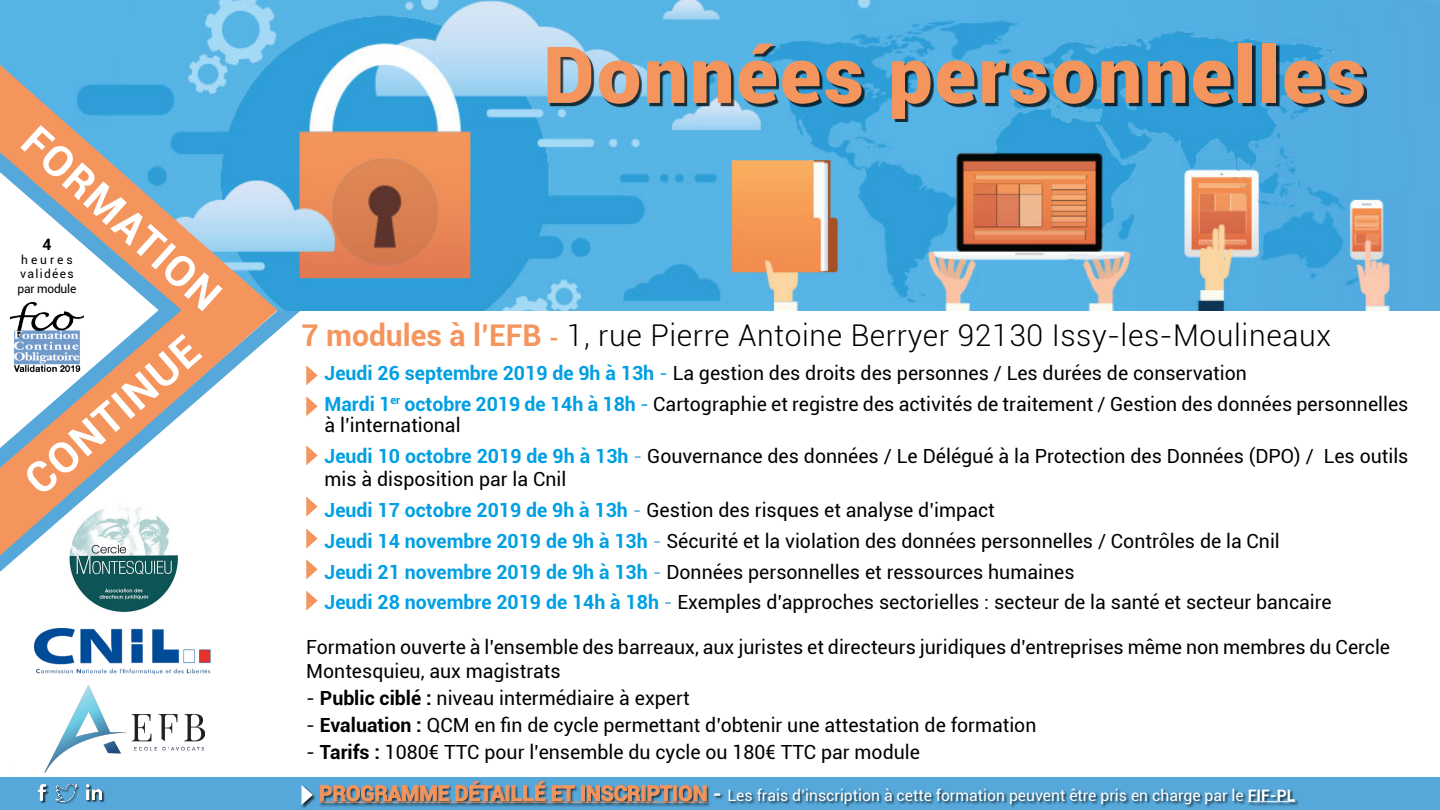
<style>
.page{position:relative;width:1440px;height:810px;background:#fff}
.page>*{position:absolute;margin:0;border:0;box-sizing:border-box;transform-origin:0 0}
.t1{font:900 78.75px "Roboto";letter-spacing:.03em;color:#f4955d}
.t2{font:700 42.75px "Roboto";color:#fff}
.t3{font:300 30px "Roboto";letter-spacing:.02em;color:#000}
.t4{font:19.5px/30.8px "Roboto";color:#000}
.t5{font:300 18px "Roboto";color:#fff}
.t6{font:15.75px "Roboto";color:#fff}
.t7{font:700 15.75px "Roboto";color:#000}
.t8{font:12px/14.4px "Roboto";letter-spacing:.11em;color:#000}
.s1{font-weight:700;color:#f4955d}
.s2{font-weight:700;font-size:22.5px;color:#f4955d}
.s3{font-weight:700;color:#009fe3}
.s4{color:#009fe3}
.s5{color:#56a8da}
.s6{font-weight:700}
.s7{font-weight:700;font-size:21px;color:#f4955d}
.s8{font-weight:700;font-size:21px}
</style>
<div class="page">
<img style="left:82px;top:593px;width:83px;height:19px">
<svg style="left:0;top:310px;width:321px;height:283px"></svg>
<img style="left:0;top:0;width:1440px;height:310px">
<img style="left:35px;top:629px;width:175px;height:45px">
<img style="left:47px;top:685px;width:158px;height:82px">
<svg style="left:0;top:65px;width:278px;height:490px"></svg>
<svg style="left:0;top:122px;width:191px;height:376px"></svg>
<svg style="left:306px;top:445px;width:12px;height:20px"></svg>
<div style="left:0;top:778px;width:1440px;height:32px;background:#56a8da"></div>
<img style="left:16px;top:767px;width:33px;height:37px">
<img style="left:47px;top:773px;width:37px;height:31px">
<img style="left:83px;top:781px;width:21px;height:22px">
<div style="left:18px;top:238px;width:61px;height:61px;background:#fff"></div>
<img style="left:11px;top:303px;width:72px;height:69px">
<div style="left:550px;top:45px;width:817px;height:77px;background:#000;opacity:.75"></div>
<svg style="left:306px;top:365px;width:12px;height:20px"></svg>
<svg style="left:306px;top:396px;width:12px;height:20px"></svg>
<svg style="left:306px;top:497px;width:12px;height:20px"></svg>
<svg style="left:306px;top:528px;width:12px;height:21px"></svg>
<svg style="left:306px;top:559px;width:12px;height:20px"></svg>
<svg style="left:306px;top:591px;width:12px;height:20px"></svg>
<div style="left:301px;top:784px;width:16px;height:25px;background:#000;opacity:.75"></div>
<svg style="left:302px;top:785px;width:11px;height:20px"></svg>
<div style="left:318px;top:780px;width:981px;height:28px;background:#000;opacity:.75"></div>
<hr style="left:319px;top:802px;width:389px;height:1px;background:#f4955d">
<hr style="left:1248px;top:801px;width:47px;height:1px;background:#fff">
<svg style="left:320px;top:785px;width:129px;height:16px;background:#797979"></svg>
<svg style="left:456px;top:781px;width:49px;height:20px"></svg>
<svg style="left:512px;top:781px;width:33px;height:20px"></svg>
<svg style="left:552px;top:785px;width:23px;height:16px"></svg>
<div style="left:581px;top:785px;width:4px;height:16px;border:1px solid #f4955d"></div>
<svg style="left:587px;top:785px;width:53px;height:16px"></svg>
<div style="left:642px;top:785px;width:3px;height:16px;border:1px solid #f4955d"></div>
<svg style="left:648px;top:785px;width:24px;height:16px"></svg>
<div style="left:674px;top:785px;width:3px;height:16px;border:1px solid #f4955d"></div>
<svg style="left:679px;top:785px;width:28px;height:16px"></svg>
<h2 class="t2" style="left:49px;top:112px;width:252px;rotate:42deg">FORMATION</h2>
<p class="t7" style="left:42px;top:233px;width:11px">4</p>
<p class="t8" style="left:18px;top:252px;width:60px">heures validées par module</p>
<h2 class="t2" style="left:11px;top:463px;width:217px;rotate:-41deg">CONTINUE</h2>
<h1 class="t1" style="left:543px;top:19px;width:825px">Données personnelles</h1>
<h3 class="t3" style="left:302px;top:315px;width:1031px"><span class="s1">7 modules à l’EFB</span> <span class="s2">-</span> 1, rue Pierre Antoine Berryer 92130 Issy-les-Moulineaux</h3>
<p class="t4" style="left:325px;top:357px;width:1085px"><span class="s3">Jeudi 26 septembre 2019 de 9h à 13h</span> <span class="s4">-</span> La gestion des droits des personnes / Les durées de conservation<br><span class="s3">Mardi 1</span><sup>er</sup> <span class="s3">octobre 2019 de 14h à 18h</span> <span class="s4">-</span> Cartographie et registre des activités de traitement / Gestion des données personnelles</p>
<p class="t4" style="left:325px;top:409px;width:1085px">à l’international<br><span class="s3">Jeudi 10 octobre 2019 de 9h à 13h</span> <span class="s5">-</span> Gouvernance des données / Le Délégué à la Protection des Données (DPO) / Les outils</p>
<p class="t4" style="left:325px;top:463px;width:1009px">mis à disposition par la Cnil<br><span class="s3">Jeudi 17 octobre 2019 de 9h à 13h</span> <span class="s5">-</span> Gestion des risques et analyse d’impact<br><span class="s3">Jeudi 14 novembre 2019 de 9h à 13h</span> <span class="s5">-</span> Sécurité et la violation des données personnelles / Contrôles de la Cnil <span class="s3">Jeudi 21 novembre 2019 de 9h à 13h</span> <span class="s5">-</span> Données personnelles et ressources humaines<br><span class="s3">Jeudi 28 novembre 2019 de 14h à 18h</span> <span class="s5">-</span> Exemples d’approches sectorielles : secteur de la santé et secteur bancaire</p>
<p class="t4" style="left:306px;top:635px;width:1085px;line-height:23.2px">Formation ouverte à l’ensemble des barreaux, aux juristes et directeurs juridiques d’entreprises même non membres du Cercle<br>Montesquieu, aux magistrats</p>
<p class="t4" style="left:306px;top:682px;width:385px">- <span class="s6">Public ciblé :</span> niveau intermédiaire à expert</p>
<p class="t4" style="left:306px;top:709px;width:732px">- <span class="s6">Evaluation :</span> QCM en fin de cycle permettant d’obtenir une attestation de formation</p>
<p class="t4" style="left:306px;top:736px;width:615px">- <span class="s6">Tarifs :</span> 1080€ TTC pour l’ensemble du cycle ou 180€ TTC par module</p>
<p class="t6" style="left:319px;top:784px;width:978px"><span class="s7">PROGRAMME DÉTAILLÉ ET INSCRIPTION</span> <span class="s8">-</span> Les frais d’inscription à cette formation peuvent être pris en charge par le <span class="s6">FIF-PL</span></p>
<p class="t5" style="left:885px;top:775px;width:441px">1, rue Pierre Antoine Berryer 92130 Issy-les-Moulineaux</p>
</div>
